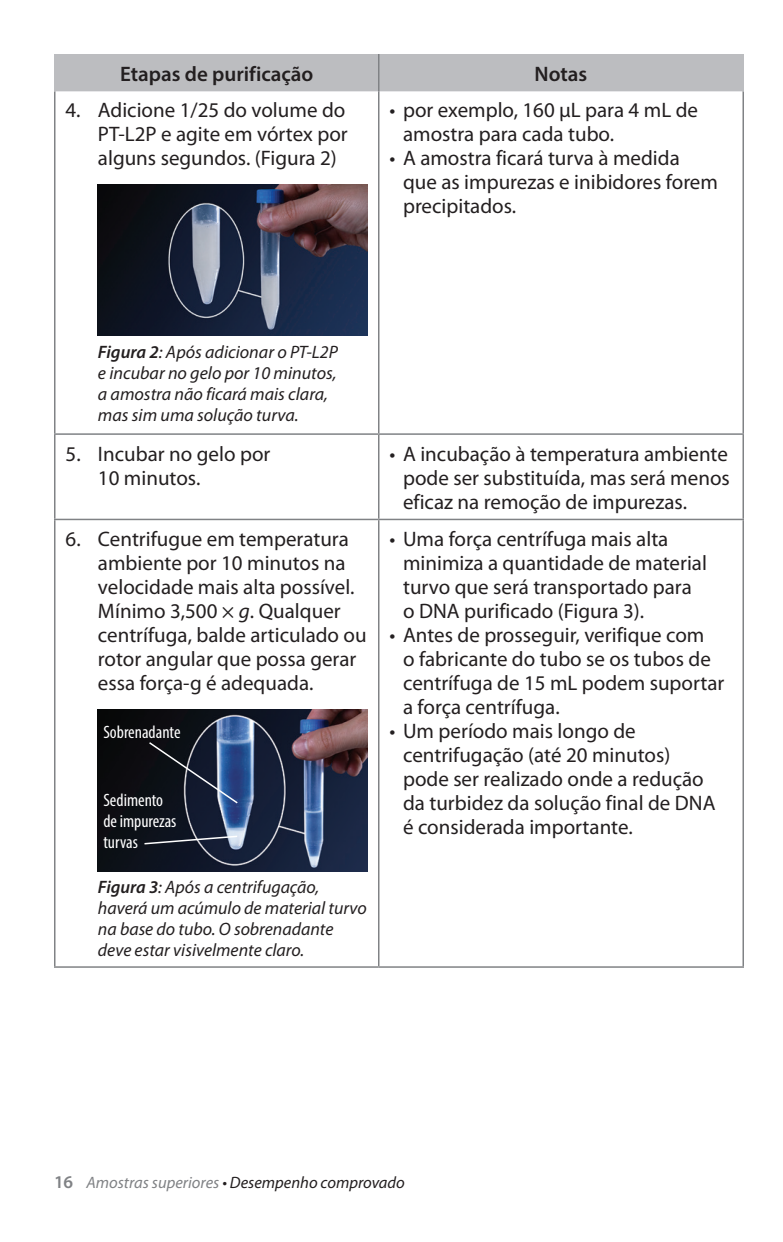
<style>
.page{position:relative;width:783px;height:1242px;background:#fff}
.page>*{position:absolute;margin:0;border:0;box-sizing:border-box;transform-origin:0 0}
.t1{font:21px/24px "Myriad Pro";color:#231f20}
.t2{font:600 21px "Myriad Pro";color:#231f20}
.t3{font:italic 18px/21px "Myriad Pro";color:#231f20}
.t4{font:condensed 18px/21px "Myriad Pro";color:#fff}
.t5{font:italic 16.5px "Myriad Pro";color:#231f20}
.s1{font-weight:600}
.s2{font-style:italic}
.s3{font-weight:600;font-style:normal;font-size:18px;color:#808285}
.s4{color:#808285}
</style>
<div class="page">
<div style="left:56px;top:54px;width:686px;height:37px;background:#bcbdc0"></div>
<hr style="left:378px;top:54px;width:2px;height:37px;background:#808285">
<hr style="left:54px;top:433px;width:325px;height:2px;background:#808285">
<hr style="left:379px;top:433px;width:365px;height:2px;background:#808285">
<hr style="left:54px;top:519px;width:325px;height:1px;background:#808285">
<hr style="left:379px;top:519px;width:365px;height:1px;background:#808285">
<hr style="left:54px;top:966px;width:325px;height:2px;background:#808285">
<hr style="left:379px;top:966px;width:365px;height:2px;background:#808285">
<hr style="left:54px;top:91px;width:2px;height:342px;background:#808285">
<hr style="left:54px;top:435px;width:2px;height:84px;background:#808285">
<hr style="left:54px;top:520px;width:2px;height:446px;background:#808285">
<hr style="left:378px;top:91px;width:2px;height:342px;background:#808285">
<hr style="left:742px;top:91px;width:2px;height:342px;background:#808285">
<hr style="left:378px;top:435px;width:2px;height:84px;background:#808285">
<hr style="left:742px;top:435px;width:2px;height:84px;background:#808285">
<hr style="left:378px;top:520px;width:2px;height:446px;background:#808285">
<hr style="left:742px;top:520px;width:2px;height:446px;background:#808285">
<hr style="left:54px;top:54px;width:2px;height:37px;background:#bcbdc0">
<hr style="left:742px;top:54px;width:2px;height:37px;background:#bcbdc0">
<img style="left:98px;top:185px;width:270px;height:151px">
<img style="left:98px;top:709px;width:270px;height:162px">
<svg style="left:147px;top:741px;width:92px;height:64px;background:#243046"></svg>
<svg style="left:143px;top:835px;width:96px;height:10px"></svg>
<p class="t2" style="left:120px;top:60px;width:195px">Etapas de purificação</p>
<p class="t2" style="left:535px;top:60px;width:54px">Notas</p>
<p class="t1" style="left:98px;top:98px;width:251px;text-align:justify;text-indent:-32px">4. Adicione 1/25 do volume do PT-L2P e agite em vórtex por alguns segundos. (Figura 2)</p>
<p class="t1" style="left:403px;top:98px;width:297px;text-indent:-14px">• por exemplo, 160 µL para 4 mL de amostra para cada tubo.</p>
<p class="t1" style="left:403px;top:146px;width:316px;text-indent:-14px">• A amostra ficará turva à medida que as impurezas e inibidores forem precipitados.</p>
<p class="t3" style="left:98px;top:341px;width:241px"><span class="s1">Figura 2</span>: Após adicionar o PT-L2P e incubar no gelo por 10 minutos, a amostra não ficará mais clara, mas sim uma solução turva.</p>
<p class="t1" style="left:98px;top:441px;width:174px;text-indent:-32px">5. Incubar no gelo por<br>10 minutos.</p>
<p class="t1" style="left:403px;top:441px;width:328px;text-align:justify;text-indent:-14px">• A incubação à temperatura ambiente pode ser substituída, mas será menos eficaz na remoção de impurezas.</p>
<p class="t1" style="left:98px;top:527px;width:270px;text-indent:-32px">6. Centrifugue em temperatura ambiente por 10 minutos na velocidade mais alta possível.<br>Mínimo 3,500 × <span class="s2">g</span>. Qualquer centrífuga, balde articulado ou rotor angular que possa gerar essa força-g é adequada.</p>
<p class="t4" style="left:103px;top:721px;width:79px">Sobrenadante</p>
<p class="t1" style="left:403px;top:527px;width:305px;text-indent:-14px">• Uma força centrífuga mais alta minimiza a quantidade de material turvo que será transportado para o DNA purificado (Figura 3).</p>
<p class="t1" style="left:403px;top:623px;width:323px;text-indent:-14px">• Antes de prosseguir, verifique com<br>o fabricante do tubo se os tubos de centrífuga de 15 mL podem suportar a força centrífuga.</p>
<p class="t1" style="left:403px;top:719px;width:314px;text-indent:-14px">• Um período mais longo de centrifugação (até 20 minutos) pode ser realizado onde a redução da turbidez da solução final de DNA é considerada importante.</p>
<p class="t4" style="left:103px;top:789px;width:75px">Sedimento de impurezas turvas</p>
<p class="t3" style="left:98px;top:876px;width:270px"><span class="s1">Figura 3</span>: Após a centrifugação, haverá um acúmulo de material turvo na base do tubo. O sobrenadante deve estar visivelmente claro.</p>
<p class="t5" style="left:54px;top:1172px;width:352px"><span class="s3">16</span> <span class="s4">Amostras superiores</span> • Desempenho comprovado</p>
</div>
